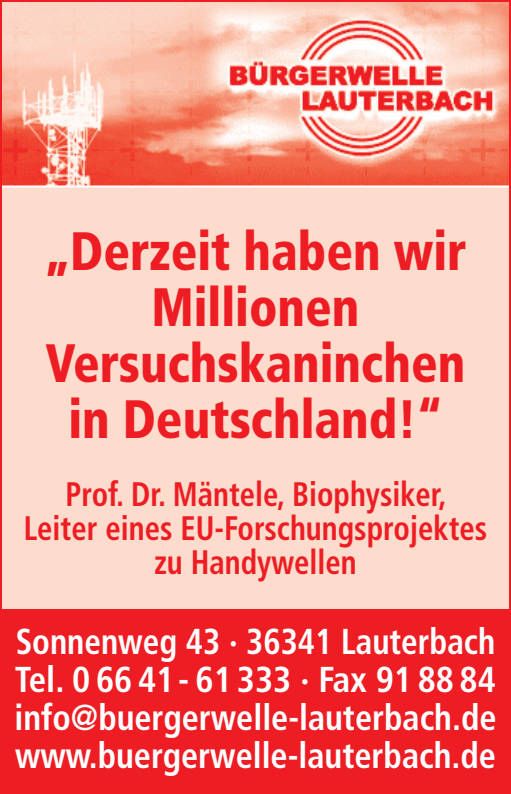
<style>
.page{position:relative;width:511px;height:794px;background:#fff}
.page>*{position:absolute;margin:0;border:0;box-sizing:border-box;transform-origin:0 0}
.t1{font:900 condensed 54px/56px "Frutiger";color:#ee1d23;text-align:center;scale:.92 1}
.t2{font:700 condensed 36px/38px "Frutiger";color:#fff;text-align:justify;scale:.92 1}
.t3{font:700 condensed 34px/34px "Frutiger";color:#ee1d23;text-align:center;scale:.9 1}
</style>
<div class="page">
<div style="left:0;top:0;width:510px;height:794px;background:#ee1d23"></div>
<img style="left:3px;top:3px;width:504px;height:182px">
<div style="left:0;top:187px;width:510px;height:421px;background:#fddcce"></div>
<hr style="left:0;top:185px;width:510px;height:2px;background:#fff">
<h1 class="t1" style="left:44px;top:228px;width:460px">„Derzeit haben wir<br>Millionen<br>Versuchskaninchen in Deutschland!“</h1>
<p class="t3" style="left:24px;top:480px;width:516px">Prof. Dr. Mäntele, Biophysiker,<br>Leiter eines EU-Forschungsprojektes zu Handywellen</p>
<p class="t2" style="left:14px;top:625px;width:525px">Sonnenweg 43 · 36341 Lauterbach Tel. 0 66 41 - 61 333 · Fax 91 88 84 info@buergerwelle-lauterbach.de www.buergerwelle-lauterbach.de</p>
</div>
